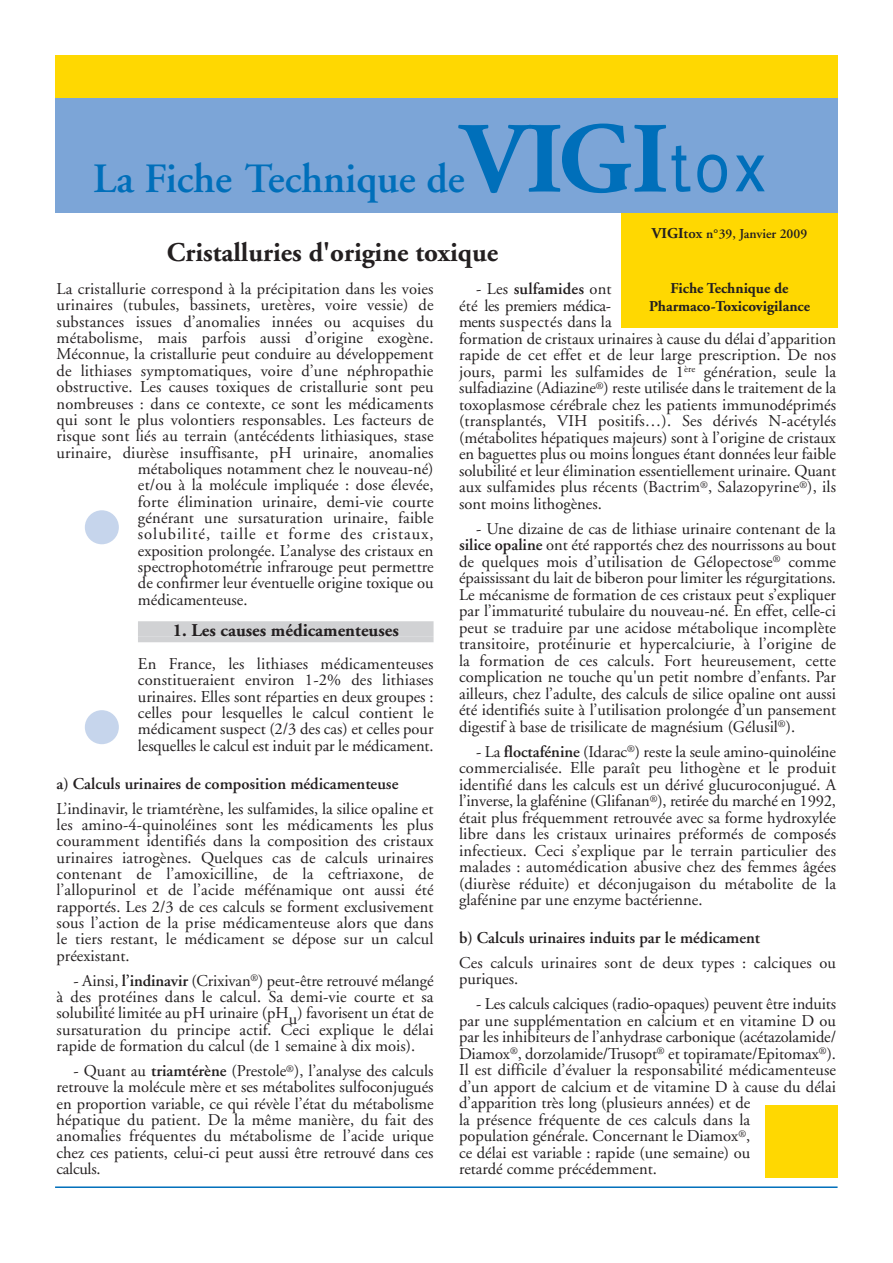
<style>
.page{position:relative;width:893px;height:1263px;background:#fff}
.page>*{position:absolute;margin:0;border:0;box-sizing:border-box;transform-origin:0 0}
.t1{font:700 100.5px "Adobe Garamond";color:#006fba}
.t2{font:600 41.55px "Adobe Garamond";color:#006fba}
.t3{font:700 27px "Adobe Garamond";color:#231f20}
.t4{font:700 18px "Adobe Garamond";color:#231f20}
.t5{font:16.5px/16.5px "Adobe Garamond";letter-spacing:.005em;color:#231f20;text-align:justify}
.t6{font:600 16.5px "Adobe Garamond";color:#231f20}
.t7{font:16.5px "Adobe Garamond";letter-spacing:.06em;color:#231f20}
.t8{font:700 15px/18px "Adobe Garamond";color:#231f20;text-align:center}
.t9{font:600 13.5px "Adobe Garamond";color:#231f20}
.s1{font-weight:700;font-size:15px}
.s2{font-size:15px}
.s3{font-weight:600}
</style>
<div class="page">
<div style="left:138px;top:621px;width:295px;height:15px;background:#d1d2d4"></div>
<div style="left:138px;top:636px;width:295px;height:6px;background:#d1d2d4"></div>
<div style="left:621px;top:213px;width:216px;height:114px;background:#ffd801"></div>
<hr style="left:55px;top:1186px;width:782px;height:2px;background:#006fba">
<div style="left:765px;top:1106px;width:72px;height:72px;background:#ffd801"></div>
<div style="left:55px;top:55px;width:782px;height:43px;background:#ffd801"></div>
<div style="left:55px;top:98px;width:782px;height:115px;background:#7ca5d7"></div>
<div style="left:85px;top:510px;width:34px;height:34px;background:#c6d5ec;border-radius:50%"></div>
<div style="left:85px;top:710px;width:34px;height:34px;background:#c6d5ec;border-radius:50%"></div>
<svg style="left:671px;top:146px;width:94px;height:47px"></svg>
<h1 class="t1" style="left:461px;top:119px;width:209px">VIGI</h1>
<p class="t9" style="left:652px;top:229px;width:157px"><span class="s1">VIGI</span><span class="s2">tox</span> n°39, Janvier 2009</p>
<h2 class="t2" style="left:93px;top:162px;width:373px">La Fiche Technique de</h2>
<h3 class="t3" style="left:167px;top:241px;width:333px">Cristalluries d'origine toxique</h3>
<p class="t5" style="left:57px;top:282px;width:378px">La cristallurie correspond à la précipitation dans les voies</p>
<p class="t5" style="left:57px;top:298px;width:379px">urinaires (tubules, bassinets, uretères, voire vessie) de</p>
<p class="t5" style="left:57px;top:315px;width:378px">substances issues d’anomalies innées ou acquises du</p>
<p class="t5" style="left:57px;top:331px;width:378px">métabolisme, mais parfois aussi d’origine exogène.</p>
<p class="t5" style="left:57px;top:348px;width:378px">Méconnue, la cristallurie peut conduire au développement</p>
<p class="t5" style="left:57px;top:364px;width:378px">de lithiases symptomatiques, voire d’une néphropathie</p>
<p class="t5" style="left:57px;top:380px;width:379px">obstructive. Les causes toxiques de cristallurie sont peu</p>
<p class="t5" style="left:57px;top:397px;width:378px">nombreuses : dans ce contexte, ce sont les médicaments</p>
<p class="t5" style="left:57px;top:413px;width:378px">qui sont le plus volontiers responsables. Les facteurs de</p>
<p class="t5" style="left:57px;top:429px;width:378px">risque sont liés au terrain (antécédents lithiasiques, stase</p>
<p class="t5" style="left:57px;top:446px;width:378px">urinaire, diurèse insuffisante, pH urinaire, anomalies</p>
<p class="t5" style="left:138px;top:462px;width:297px">métaboliques notamment chez le nouveau-né)</p>
<p class="t5" style="left:138px;top:478px;width:297px">et/ou à la molécule impliquée : dose élevée,</p>
<p class="t5" style="left:138px;top:495px;width:297px">forte élimination urinaire, demi-vie courte</p>
<p class="t5" style="left:138px;top:511px;width:297px">générant une sursaturation urinaire, faible</p>
<p class="t7" style="left:138px;top:527px;width:297px">solubilité, taille et forme des cristaux,</p>
<p class="t5" style="left:138px;top:544px;width:297px">exposition prolongée. L’analyse des cristaux en</p>
<p class="t5" style="left:138px;top:560px;width:297px">spectrophotométrie infrarouge peut permettre</p>
<p class="t5" style="left:138px;top:576px;width:297px">de confirmer leur éventuelle origine toxique ou</p>
<p class="t5" style="left:138px;top:593px;width:111px">médicamenteuse.</p>
<p class="t4" style="left:173px;top:623px;width:227px">1. Les causes médicamenteuses</p>
<p class="t5" style="left:138px;top:657px;width:297px">En France, les lithiases médicamenteuses constitueraient environ 1-2% des lithiases urinaires. Elles sont réparties en deux groupes : celles pour lesquelles le calcul contient le médicament suspect (2/3 des cas) et celles pour lesquelles le calcul est induit par le médicament.</p>
<p class="t6" style="left:57px;top:777px;width:343px">a) Calculs urinaires de composition médicamenteuse</p>
<p class="t5" style="left:57px;top:802px;width:379px">L’indinavir, le triamtérène, les sulfamides, la silice opaline et les amino-4-quinoléines sont les médicaments les plus couramment identifiés dans la composition des cristaux urinaires iatrogènes. Quelques cas de calculs urinaires contenant de l’amoxicilline, de la ceftriaxone, de l’allopurinol et de l’acide méfénamique ont aussi été rapportés. Les 2/3 de ces calculs se forment exclusivement sous l’action de la prise médicamenteuse alors que dans le tiers restant, le médicament se dépose sur un calcul préexistant.</p>
<p class="t5" style="left:57px;top:974px;width:378px;text-indent:17px">- Ainsi, <span class="s3">l’indinavir</span> (Crixivan<sup>®</sup>) peut-être retrouvé mélangé à des protéines dans le calcul. Sa demi-vie courte et sa solubilité limitée au pH urinaire (pHu) favorisent un état de sursaturation du principe actif. Ceci explique le délai rapide de formation du calcul (de 1 semaine à dix mois).</p>
<p class="t5" style="left:57px;top:1064px;width:378px;text-indent:17px">- Quant au <span class="s3">triamtérène</span> (Prestole<sup>®</sup>), l’analyse des calculs retrouve la molécule mère et ses métabolites sulfoconjugués en proportion variable, ce qui révèle l’état du métabolisme hépatique du patient. De la même manière, du fait des anomalies fréquentes du métabolisme de l’acide urique chez ces patients, celui-ci peut aussi être retrouvé dans ces calculs.</p>
<p class="t8" style="left:649px;top:280px;width:163px">Fiche Technique de<br>Pharmaco-Toxicovigilance</p>
<p class="t5" style="left:459px;top:282px;width:378px;text-align:left;text-indent:17px">- Les <span class="s3">sulfamides</span> ont<br>été les premiers médica-<br>ments suspectés dans la<br>formation de cristaux urinaires à cause du délai d’apparition rapide de cet effet et de leur large prescription. De nos jours, parmi les sulfamides de 1<sup>ère</sup> génération, seule la sulfadiazine (Adiazine<sup>®</sup>) reste utilisée dans le traitement de la toxoplasmose cérébrale chez les patients immunodéprimés (transplantés, VIH positifs…). Ses dérivés N-acétylés (métabolites hépatiques majeurs) sont à l’origine de cristaux en baguettes plus ou moins longues étant données leur faible solubilité et leur élimination essentiellement urinaire. Quant aux sulfamides plus récents (Bactrim<sup>®</sup>, Salazopyrine<sup>®</sup>), ils sont moins lithogènes.</p>
<p class="t5" style="left:459px;top:522px;width:379px;text-indent:17px">- Une dizaine de cas de lithiase urinaire contenant de la <span class="s3">silice opaline</span> ont été rapportés chez des nourrissons au bout de quelques mois d’utilisation de Gélopectose<sup>®</sup> comme épaississant du lait de biberon pour limiter les régurgitations.<br>Le mécanisme de formation de ces cristaux peut s’expliquer par l’immaturité tubulaire du nouveau-né. En effet, celle-ci peut se traduire par une acidose métabolique incomplète transitoire, protéinurie et hypercalciurie, à l’origine de la formation de ces calculs. Fort heureusement, cette complication ne touche qu'un petit nombre d’enfants. Par ailleurs, chez l’adulte, des calculs de silice opaline ont aussi été identifiés suite à l’utilisation prolongée d’un pansement digestif à base de trisilicate de magnésium (Gélusil<sup>®</sup>).</p>
<p class="t5" style="left:459px;top:745px;width:378px;text-indent:17px">- La <span class="s3">floctafénine</span> (Idarac<sup>®</sup>) reste la seule amino-quinoléine commercialisée. Elle paraît peu lithogène et le produit identifié dans les calculs est un dérivé glucuroconjugué. A l’inverse, la glafénine (Glifanan<sup>®</sup>), retirée du marché en 1992, était plus fréquemment retrouvée avec sa forme hydroxylée libre dans les cristaux urinaires préformés de composés infectieux. Ceci s’explique par le terrain particulier des malades : automédication abusive chez des femmes âgées (diurèse réduite) et déconjugaison du métabolite de la glafénine par une enzyme bactérienne.</p>
<p class="t6" style="left:459px;top:931px;width:303px">b) Calculs urinaires induits par le médicament</p>
<p class="t5" style="left:459px;top:956px;width:378px">Ces calculs urinaires sont de deux types : calciques ou puriques.</p>
<p class="t5" style="left:459px;top:997px;width:378px;text-align:left;text-indent:17px">- Les calculs calciques (radio-opaques) peuvent être induits par une supplémentation en calcium et en vitamine D ou par les inhibiteurs de l’anhydrase carbonique (acétazolamide/ Diamox<sup>®</sup>, dorzolamide/Trusopt<sup>®</sup> et topiramate/Epitomax<sup>®</sup>).<br>Il est difficile d’évaluer la responsabilité médicamenteuse d’un apport de calcium et de vitamine D à cause du délai d’apparition très long (plusieurs années) et de<br>la présence fréquente de ces calculs dans la<br>population générale. Concernant le Diamox<sup>®</sup>,<br>ce délai est variable : rapide (une semaine) ou<br>retardé comme précédemment.</p>
</div>
